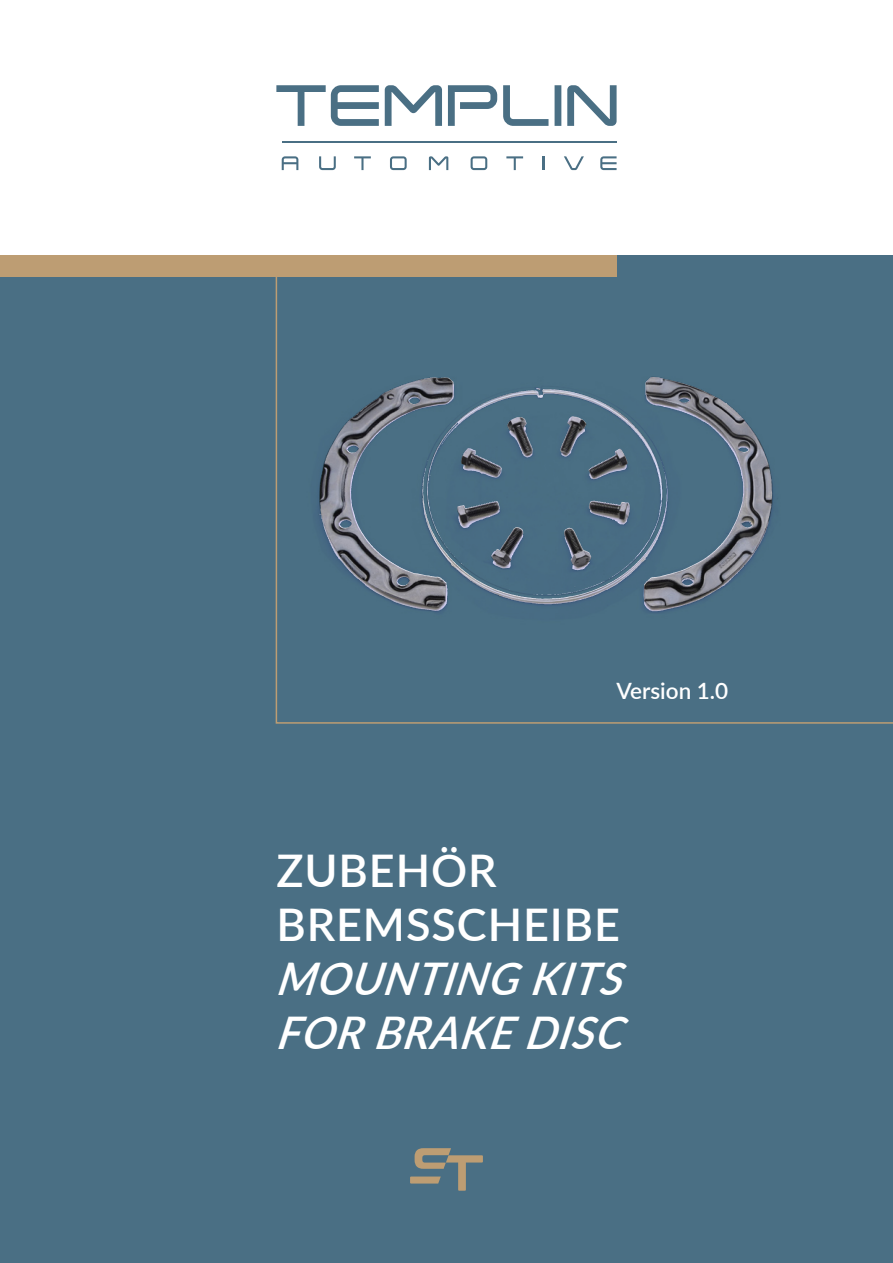
<style>
.page{position:relative;width:893px;height:1263px;background:#fff}
.page>*{position:absolute;margin:0;border:0;box-sizing:border-box;transform-origin:0 0}
.t1{font:italic 600 45px/54px "Lato";color:#fff}
.t2{font:600 45px/54px "Lato";letter-spacing:.02em;color:#fff}
.t3{font:600 45px "Lato";color:#fff}
.t4{font:600 22.5px "Lato";color:#fff}
</style>
<div class="page">
<div style="left:0;top:255px;width:893px;height:1008px;background:#4a6f84"></div>
<svg style="left:276px;top:85px;width:341px;height:41px"></svg>
<svg style="left:319px;top:156px;width:17px;height:14px"></svg>
<svg style="left:354px;top:156px;width:17px;height:14px"></svg>
<svg style="left:506px;top:156px;width:17px;height:14px"></svg>
<svg style="left:282px;top:156px;width:16px;height:14px"></svg>
<svg style="left:600px;top:156px;width:17px;height:14px"></svg>
<svg style="left:542px;top:156px;width:2px;height:14px"></svg>
<svg style="left:564px;top:156px;width:20px;height:14px"></svg>
<svg style="left:390px;top:156px;width:17px;height:14px"></svg>
<svg style="left:471px;top:156px;width:16px;height:14px"></svg>
<svg style="left:429px;top:156px;width:19px;height:14px"></svg>
<hr style="left:282px;top:141px;width:335px;height:2px;background:#4a6f84">
<svg style="left:410px;top:1148px;width:73px;height:43px"></svg>
<div style="left:0;top:255px;width:617px;height:21px;background:#bd9d73"></div>
<svg style="left:275px;top:276px;width:618px;height:448px"></svg>
<img style="left:302px;top:296px;width:489px;height:384px">
<img style="left:645px;top:377px;width:97px;height:99px">
<p class="t4" style="left:617px;top:674px;width:113px">Version 1.0</p>
<p class="t2" style="left:276px;top:841px;width:345px">ZUBEHÖR<br>BREMSSCHEIBE</p>
<p class="t1" style="left:276px;top:949px;width:360px">MOUNTING KITS<br>FOR BRAKE DISC</p>
<p class="t3" style="left:276px;top:838px;width:218px">PRODUKT</p>
<p class="t1" style="left:276px;top:895px;width:203px">P ODUCT</p>
</div>
